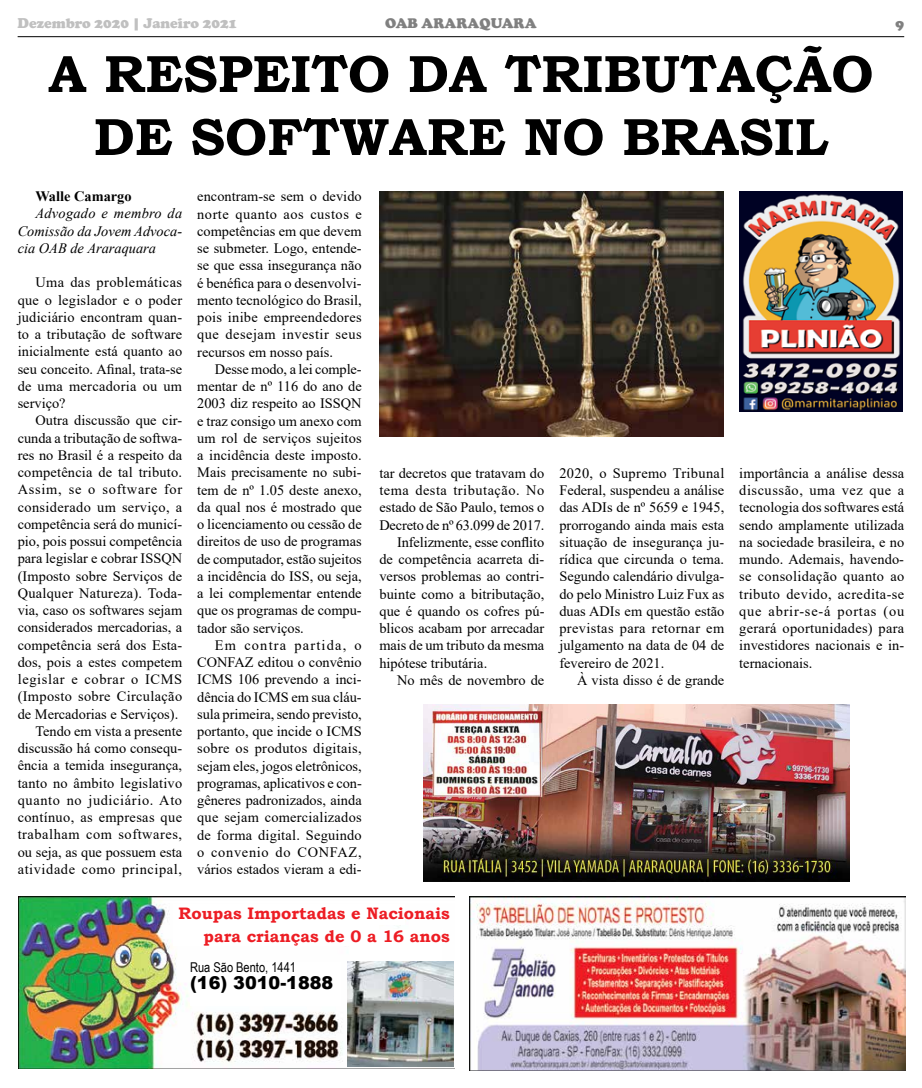
<style>
.page{position:relative;width:922px;height:1088px;background:#fff}
.page>*{position:absolute;margin:0;border:0;box-sizing:border-box;transform-origin:0 0}
.t1{font:700 52.5px/63px "Bookman Old Style";color:#000;text-align:center}
.t2{font:900 17.62px "Arial";color:#000}
.t3{font:700 16.62px/22.9px "Bookman Old Style";color:#ed1d24;text-align:right}
.t4{font:14.38px/17.2px "Times New Roman";color:#000;text-align:justify}
.t5{font:italic 14.38px/17.2px "Times New Roman";color:#000;text-align:justify}
.t6{font:900 14.38px "Cooper";color:#c0c0c0}
.t7{font:14.38px "Times New Roman";letter-spacing:.035em;color:#000}
.t8{font:900 14.38px "Cooper";color:#808080}
.t9{font:700 14.38px "Times New Roman";color:#000}
.t10{font:13.5px "Arial Narrow";color:#000}
</style>
<div class="page">
<hr style="left:18px;top:36px;width:886px;height:1px;background:#000">
<img style="left:469px;top:897px;width:436px;height:173px">
<img style="left:19px;top:897px;width:435px;height:171px">
<div style="left:173px;top:904px;width:231px;height:21px;background:#fff"></div>
<div style="left:173px;top:925px;width:205px;height:21px;background:#fff"></div>
<div style="left:190px;top:962px;width:150px;height:43px;background:#fff"></div>
<div style="left:348px;top:929px;width:95px;height:56px;background:#fff"></div>
<img style="left:347px;top:962px;width:106px;height:105px">
<img style="left:423px;top:704px;width:425px;height:177px">
<img style="left:739px;top:191px;width:163px;height:221px">
<img style="left:379px;top:191px;width:344px;height:246px">
<p class="t6" style="left:18px;top:15px;width:221px">Dezembro 2020 | Janeiro 2021</p>
<p class="t8" style="left:385px;top:15px;width:153px">OAB ARARAQUARA</p>
<p class="t8" style="left:895px;top:15px;width:10px">9</p>
<h1 class="t1" style="left:48px;top:42px;width:826px">A RESPEITO DA TRIBUTAÇÃO<br>DE SOFTWARE NO BRASIL</h1>
<p class="t9" style="left:35px;top:186px;width:98px">Walle Camargo</p>
<p class="t5" style="left:18px;top:204px;width:166px;text-indent:18px">Advogado e membro da Comissão da Jovem Advoca&shy;cia OAB de Araraquara</p>
<p class="t4" style="left:18px;top:273px;width:166px;text-indent:18px">Uma das problemáticas que o legislador e o poder judiciário encontram quan&shy;to a tributação de software inicialmente está quanto ao seu conceito. Afinal, trata-se de uma mercadoria ou um serviço?</p>
<p class="t4" style="left:18px;top:411px;width:166px;text-align:right">Outra discussão que cir&shy;cunda a tributação de softwa&shy;res no Brasil é a respeito da competência de tal tributo.<br>Assim, se o software for considerado um serviço, a competência será do municí&shy;pio, pois possui competência para legislar e cobrar ISSQN (Imposto sobre Serviços de<br>Qualquer Natureza). Toda&shy;via, caso os softwares sejam considerados mercadorias, a competência será dos Esta&shy;dos, pois a estes competem legislar e cobrar o ICMS (Imposto sobre Circulação de Mercadorias e Serviços).<br>Tendo em vista a presente discussão há como consequ&shy;ência a temida insegurança, tanto no âmbito legislativo quanto no judiciário. Ato contínuo, as empresas que trabalham com softwares, ou seja, as que possuem esta atividade como principal,</p>
<p class="t4" style="left:197px;top:187px;width:166px">encontram-se sem o devido norte quanto aos custos e competências em que devem se submeter. Logo, entende&shy;se que essa insegurança não é benéfica para o desenvolvi&shy;mento tecnológico do Brasil, pois inibe empreendedores que desejam investir seus recursos em nosso país.</p>
<p class="t4" style="left:197px;top:360px;width:166px;text-indent:18px">Desse modo, a lei comple&shy;mentar de nº 116 do ano de 2003 diz respeito ao ISSQN e traz consigo um anexo com um rol de serviços sujeitos a incidência deste imposto.<br>Mais precisamente no subi&shy;tem de nº 1.05 deste anexo, da qual nos é mostrado que o licenciamento ou cessão de direitos de uso de programas de computador, estão sujeitos a incidência do ISS, ou seja, a lei complementar entende que os programas de compu&shy;tador são serviços.</p>
<p class="t4" style="left:197px;top:636px;width:166px;text-indent:18px">Em contra partida, o CONFAZ editou o convênio ICMS 106 prevendo a inci&shy;dência do ICMS em sua cláu&shy;sula primeira, sendo previsto, portanto, que incide o ICMS sobre os produtos digitais, sejam eles, jogos eletrônicos, programas, aplicativos e con&shy;gêneres padronizados, ainda que sejam comercializados de forma digital. Seguindo o convenio do CONFAZ, vários estados vieram a edi-</p>
<p class="t4" style="left:379px;top:464px;width:166px">tar decretos que tratavam do</p>
<p class="t7" style="left:379px;top:480px;width:166px">tema desta tributação. No</p>
<p class="t4" style="left:379px;top:498px;width:166px">estado de São Paulo, temos o</p>
<p class="t4" style="left:379px;top:516px;width:166px">Decreto de nº 63.099 de 2017.</p>
<p class="t4" style="left:397px;top:533px;width:149px">Infelizmente, esse conflito</p>
<p class="t4" style="left:379px;top:550px;width:166px">de competência acarreta di-</p>
<p class="t4" style="left:379px;top:567px;width:166px">versos problemas ao contri-</p>
<p class="t4" style="left:379px;top:585px;width:166px">buinte como a bitributação,</p>
<p class="t4" style="left:379px;top:602px;width:166px">que é quando os cofres pú-</p>
<p class="t4" style="left:379px;top:619px;width:166px">blicos acabam por arrecadar</p>
<p class="t4" style="left:379px;top:636px;width:166px">mais de um tributo da mesma</p>
<p class="t4" style="left:379px;top:654px;width:109px">hipótese tributária.</p>
<p class="t4" style="left:397px;top:671px;width:149px">No mês de novembro de</p>
<p class="t3" style="left:178px;top:901px;width:273px">Roupas Importadas e Nacionais para crianças de 0 a 16 anos</p>
<p class="t10" style="left:190px;top:957px;width:107px">Rua São Bento, 1441</p>
<p class="t2" style="left:190px;top:970px;width:145px">(16) 3010-1888</p>
<p class="t4" style="left:559px;top:464px;width:166px">2020, o Supremo Tribunal Federal, suspendeu a análise das ADIs de nº 5659 e 1945, prorrogando ainda mais esta situação de insegurança ju&shy;rídica que circunda o tema.<br>Segundo calendário divulga&shy;do pelo Ministro Luiz Fux as duas ADIs em questão estão previstas para retornar em julgamento na data de 04 de fevereiro de 2021.</p>
<p class="t4" style="left:577px;top:671px;width:149px">À vista disso é de grande</p>
<p class="t4" style="left:739px;top:464px;width:166px">importância a análise dessa discussão, uma vez que a tecnologia dos softwares está sendo amplamente utilizada na sociedade brasileira, e no mundo. Ademais, havendo&shy;se consolidação quanto ao tributo devido, acredita-se que abrir-se-á portas (ou gerará oportunidades) para investidores nacionais e in&shy;ternacionais.</p>
</div>
